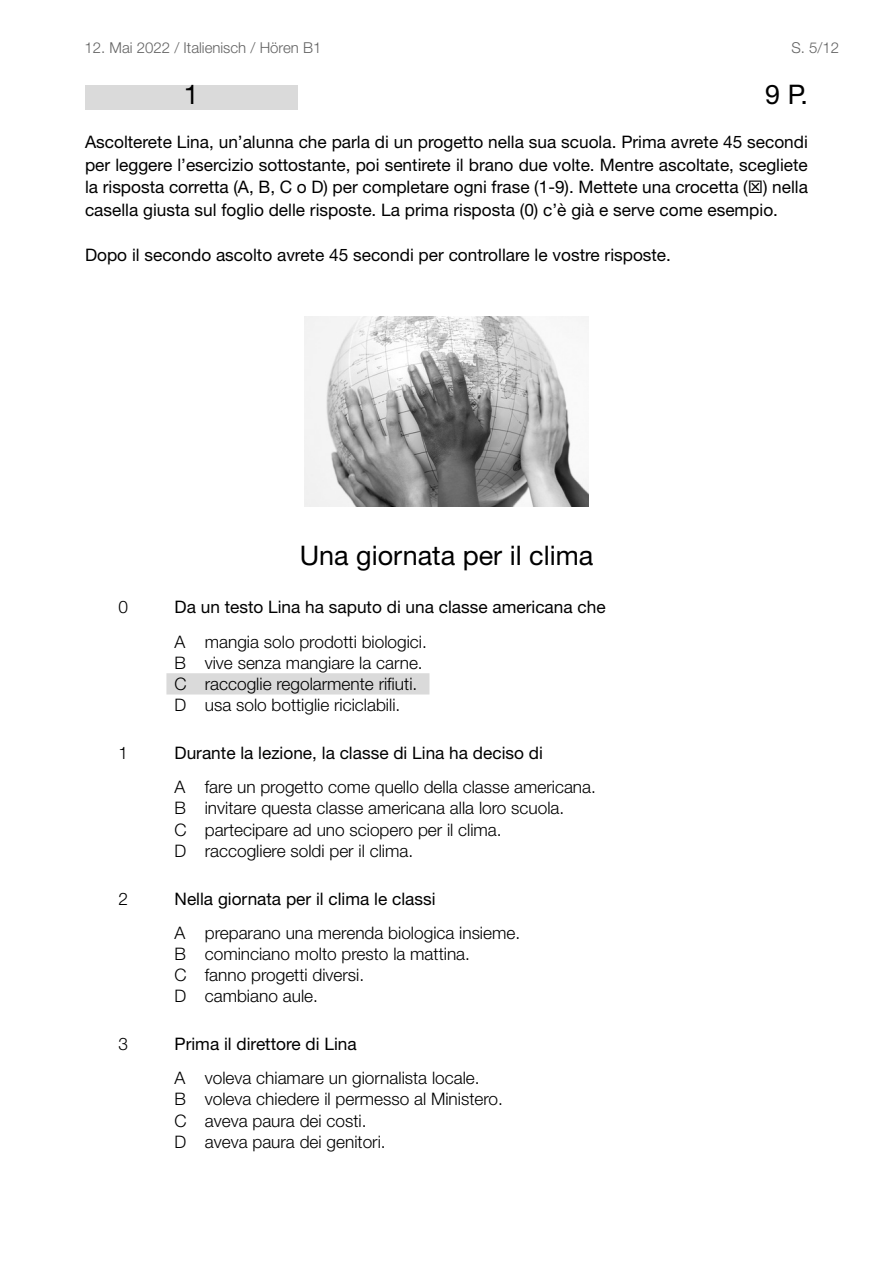
<style>
.page{position:relative;width:893px;height:1263px;background:#fff}
.page>*{position:absolute;margin:0;border:0;box-sizing:border-box;transform-origin:0 0}
.t1{font:27px "Helvetica Neue LT Pro";color:#000}
.t2{font:17.25px/22.5px "Helvetica Neue LT Pro";color:#000;text-align:justify}
.t3{font:300 17.25px/21.3px "Helvetica Neue LT Pro";color:#000}
.t4{font:300 15px "Helvetica Neue LT Std";color:#636363}
</style>
<div class="page">
<div style="left:85px;top:85px;width:213px;height:24px;background:#dadada"></div>
<div style="left:166px;top:673px;width:263px;height:21px;background:#dadada"></div>
<img style="left:304px;top:316px;width:285px;height:190px">
<p class="t4" style="left:85px;top:39px;width:238px">12. Mai 2022 / Italienisch / Hören B1</p>
<p class="t4" style="left:791px;top:39px;width:49px">S. 5/12</p>
<h1 class="t1" style="left:184px;top:78px;width:17px">1</h1>
<h1 class="t1" style="left:765px;top:78px;width:44px">9 P.</h1>
<p class="t2" style="left:85px;top:130px;width:724px">Ascolterete Lina, un’alunna che parla di un progetto nella sua scuola. Prima avrete 45 secondi per leggere l’esercizio sottostante, poi sentirete il brano due volte. Mentre ascoltate, scegliete la risposta corretta (A, B, C o D) per completare ogni frase (1-9). Mettete una crocetta ( ) nella casella giusta sul foglio delle risposte. La prima risposta (0) c’è già e serve come esempio.</p>
<p class="t2" style="left:85px;top:243px;width:587px">Dopo il secondo ascolto avrete 45 secondi per controllare le vostre risposte.</p>
<h1 class="t1" style="left:300px;top:539px;width:295px">Una giornata per il clima</h1>
<p class="t3" style="left:119px;top:596px;width:11px">0</p>
<p class="t2" style="left:175px;top:596px;width:433px">Da un testo Lina ha saputo di una classe americana che</p>
<p class="t3" style="left:175px;top:630px;width:254px">A mangia solo prodotti biologici.<br>B vive senza mangiare la carne.<br>C raccoglie regolarmente rifiuti.<br>D usa solo bottiglie riciclabili.</p>
<p class="t3" style="left:119px;top:742px;width:11px">1</p>
<p class="t2" style="left:175px;top:741px;width:370px">Durante la lezione, la classe di Lina ha deciso di</p>
<p class="t3" style="left:175px;top:776px;width:423px">A fare un progetto come quello della classe americana.<br>B invitare questa classe americana alla loro scuola.<br>C partecipare ad uno sciopero per il clima.<br>D raccogliere soldi per il clima.</p>
<p class="t3" style="left:119px;top:887px;width:11px">2</p>
<p class="t2" style="left:175px;top:887px;width:262px">Nella giornata per il clima le classi</p>
<p class="t3" style="left:175px;top:921px;width:347px">A preparano una merenda biologica insieme.<br>B cominciano molto presto la mattina.<br>C fanno progetti diversi.<br>D cambiano aule.</p>
<p class="t3" style="left:119px;top:1033px;width:11px">3</p>
<p class="t2" style="left:175px;top:1032px;width:184px">Prima il direttore di Lina</p>
<p class="t3" style="left:175px;top:1067px;width:330px">A voleva chiamare un giornalista locale.<br>B voleva chiedere il permesso al Ministero.<br>C aveva paura dei costi.<br>D aveva paura dei genitori.</p>
</div>
